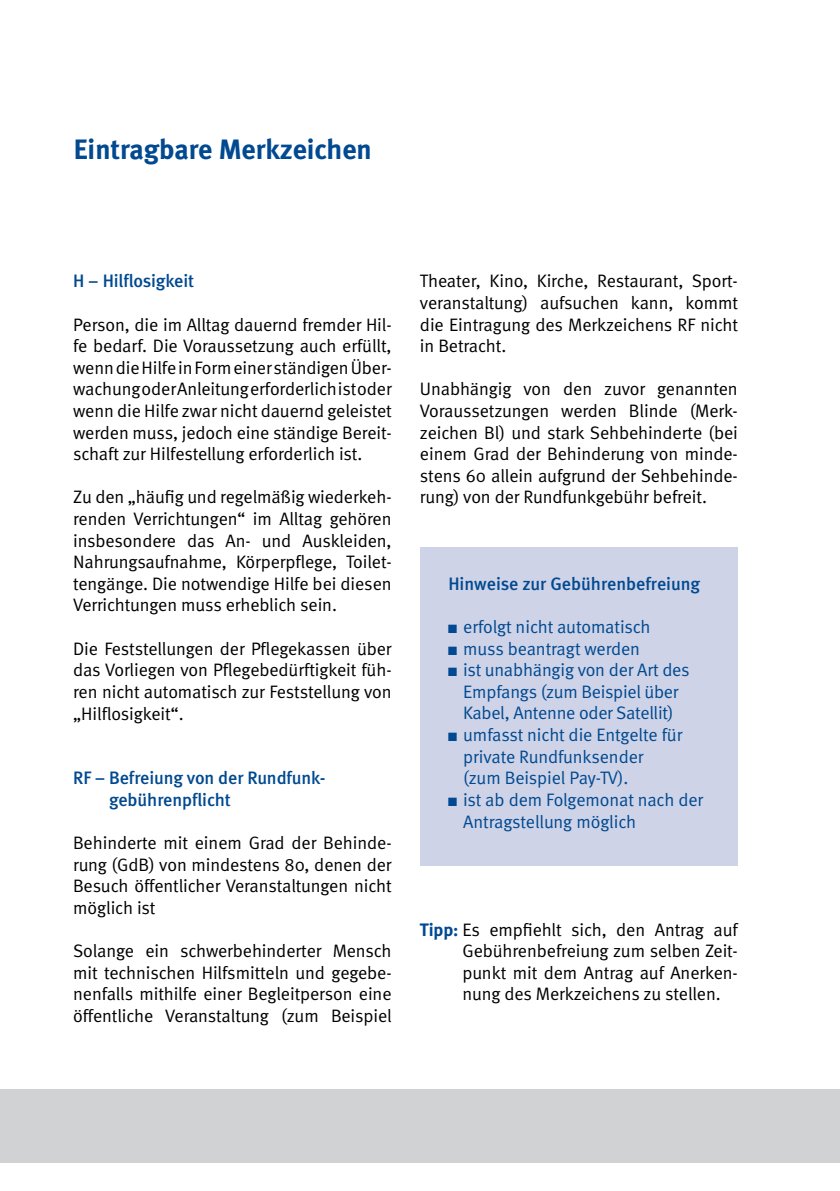
<style>
.page{position:relative;width:840px;height:1191px;background:#fff}
.page>*{position:absolute;margin:0;border:0;box-sizing:border-box;transform-origin:0 0}
.t1{font:700 28px "Meta";color:#014990}
.t2{font:18px/21.6px "Meta Normal";letter-spacing:-.005em;color:#010100;text-align:justify}
.t3{font:18px/21.6px "Meta Normal";letter-spacing:-.01em;color:#014990}
.t4{font:500 18px/21.6px "Meta";letter-spacing:-.005em;color:#014990}
.s1{font-family:"Arial Narrow"}
.s2{font-family:"Meta";font-weight:700;color:#014990}
</style>
<div class="page">
<div style="left:420px;top:547px;width:317px;height:319px;background:#ced3e7"></div>
<div style="left:0;top:1089px;width:839px;height:73px;background:#d1d2d4"></div>
<h1 class="t1" style="left:74px;top:132px;width:299px">Eintragbare Merkzeichen</h1>
<p class="t4" style="left:73px;top:270px;width:122px">H – Hilflosigkeit</p>
<p class="t2" style="left:73px;top:313px;width:320px">Person, die im Alltag dauernd fremder Hil&shy;fe bedarf. Die Voraussetzung auch erfüllt, wenn die Hilfe in Form einer ständigen Über&shy;wachung oder Anleitung erforderlich ist oder wenn die Hilfe zwar nicht dauernd geleistet werden muss, jedoch eine ständige Bereit&shy;schaft zur Hilfestellung erforderlich ist.</p>
<p class="t2" style="left:73px;top:486px;width:320px">Zu den „häufig und regelmäßig wiederkeh&shy;renden Verrichtungen“ im Alltag gehören insbesondere das An- und Auskleiden, Nahrungsaufnahme, Körperpflege, Toilet&shy;tengänge. Die notwendige Hilfe bei diesen Verrichtungen muss erheblich sein.</p>
<p class="t2" style="left:73px;top:637px;width:320px">Die Feststellungen der Pflegekassen über das Vorliegen von Pflegebedürftigkeit füh&shy;ren nicht automatisch zur Feststellung von „Hilflosigkeit“.</p>
<p class="t4" style="left:109px;top:767px;width:218px;text-indent:-36px">RF – Befreiung von der Rundfunk&shy;gebührenpflicht</p>
<p class="t2" style="left:73px;top:832px;width:320px">Behinderte mit einem Grad der Behinde&shy;rung (GdB) von mindestens 80, denen der Besuch öffentlicher Veranstaltungen nicht möglich ist</p>
<p class="t2" style="left:73px;top:940px;width:320px">Solange ein schwerbehinderter Mensch mit technischen Hilfsmitteln und gegebe&shy;nenfalls mithilfe einer Begleitperson eine öffentliche Veranstaltung (zum Beispiel</p>
<p class="t2" style="left:420px;top:270px;width:319px">Theater, Kino, Kirche, Restaurant, Sport&shy;veranstaltung) aufsuchen kann, kommt die Eintragung des Merkzeichens RF nicht in Betracht.</p>
<p class="t2" style="left:420px;top:378px;width:319px">Unabhängig von den zuvor genannten Voraussetzungen werden Blinde (Merk&shy;zeichen Bl) und stark Sehbehinderte (bei einem Grad der Behinderung von minde&shy;stens 60 allein aufgrund der Sehbehinde&shy;rung) von der Rundfunkgebühr befreit.</p>
<p class="t4" style="left:448px;top:572px;width:253px">Hinweise zur Gebührenbefreiung</p>
<p class="t3" style="left:448px;top:616px;width:203px"><span class="s1">■</span> erfolgt nicht automatisch</p>
<p class="t3" style="left:448px;top:637px;width:193px"><span class="s1">■</span> muss beantragt werden</p>
<p class="t3" style="left:448px;top:659px;width:243px;text-align:center"><span class="s1">■</span> ist unabhängig von der Art des<br>Empfangs (zum Beispiel über<br>Kabel, Antenne oder Satellit)</p>
<p class="t3" style="left:463px;top:724px;width:220px;text-indent:-15px"><span class="s1">■</span> umfasst nicht die Entgelte für private Rundfunksender (zum Beispiel Pay-TV).</p>
<p class="t3" style="left:463px;top:788px;width:241px;text-indent:-15px"><span class="s1">■</span> ist ab dem Folgemonat nach der<br>Antragstellung möglich</p>
<p class="t2" style="left:462px;top:918px;width:277px;text-indent:-42px"><span class="s2">Tipp:</span> Es empfiehlt sich, den Antrag auf Gebührenbefreiung zum selben Zeit&shy;punkt mit dem Antrag auf Anerken&shy;nung des Merkzeichens zu stellen.</p>
</div>
